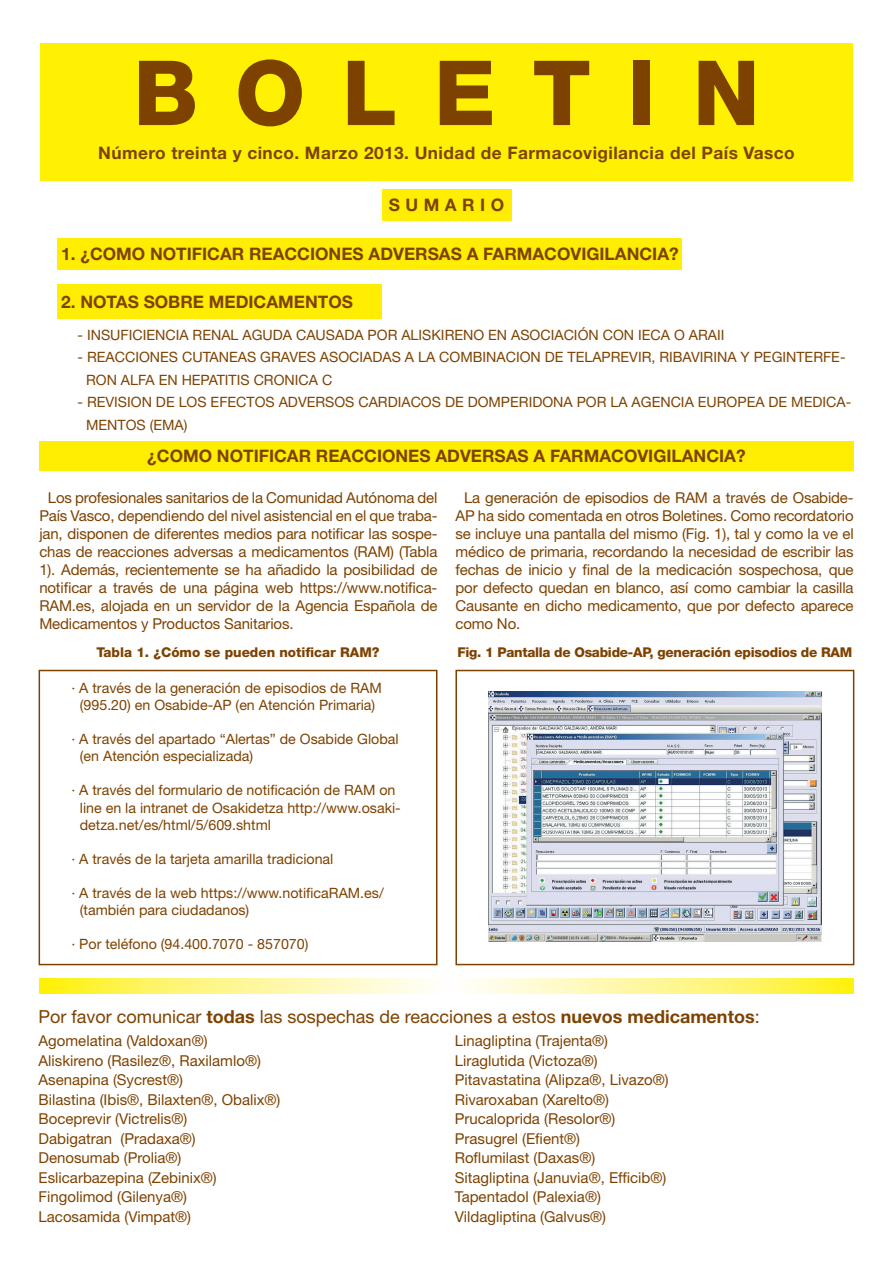
<style>
.page{position:relative;width:893px;height:1263px;background:#fff}
.page>*{position:absolute;margin:0;border:0;box-sizing:border-box;transform-origin:0 0}
.t1{font:800 90px "Helvetica Neue LT Std";letter-spacing:.41em;color:#7e4200}
.t2{font:18px "Helvetica Neue LT Std";color:#7e4200}
.t3{font:700 17.25px "Helvetica Neue LT Std";color:#7e4200}
.t4{font:700 17.25px "Helvetica Neue LT Std";letter-spacing:.025em;color:#7e4200}
.t5{font:700 17.25px "Helvetica Neue LT Std";letter-spacing:.32em;color:#7e4200}
.t6{font:15px/19.5px "Helvetica Neue LT Std";color:#7e4200;text-align:justify}
.t7{font:14.25px/17.1px "Helvetica Neue LT Std";color:#7e4200}
.t8{font:800 13.5px "Helvetica Neue LT Std";letter-spacing:-.02em;color:#7e4200}
.t9{font:800 13.5px "Helvetica Neue LT Std";color:#7e4200}
.s1{font-weight:700}
</style>
<div class="page">
<div style="left:382px;top:189px;width:130px;height:32px;background:#ffee01"></div>
<div style="left:40px;top:43px;width:813px;height:138px;background:#fff101"></div>
<div style="left:57px;top:238px;width:624px;height:32px;background:#ffee01"></div>
<div style="left:57px;top:285px;width:325px;height:34px;background:#ffee01"></div>
<div style="left:39px;top:441px;width:815px;height:30px;background:#ffee01"></div>
<svg style="left:39px;top:978px;width:815px;height:15px;background:#fff792"></svg>
<img style="left:488px;top:692px;width:334px;height:250px">
<div style="left:39px;top:670px;width:398px;height:295px;border:2px solid #7e4200"></div>
<div style="left:455px;top:670px;width:399px;height:295px;border:2px solid #7e4200"></div>
<h1 class="t1" style="left:133px;top:39px;width:628px">BOLETIN</h1>
<p class="t4" style="left:98px;top:142px;width:698px">Número treinta y cinco. Marzo 2013. Unidad de Farmacovigilancia del País Vasco</p>
<p class="t5" style="left:389px;top:194px;width:117px">SUMARIO</p>
<p class="t3" style="left:61px;top:243px;width:619px">1. ¿COMO NOTIFICAR REACCIONES ADVERSAS A FARMACOVIGILANCIA?</p>
<p class="t3" style="left:61px;top:291px;width:293px">2. NOTAS SOBRE MEDICAMENTOS</p>
<p class="t7" style="left:78px;top:326px;width:648px">- INSUFICIENCIA RENAL AGUDA CAUSADA POR ALISKIRENO EN ASOCIACIÓN CON IECA O ARAII</p>
<p class="t7" style="left:86px;top:346px;width:761px;line-height:22.5px;text-indent:-9px">- REACCIONES CUTANEAS GRAVES ASOCIADAS A LA COMBINACION DE TELAPREVIR, RIBAVIRINA Y PEGINTERFE-<br>RON ALFA EN HEPATITIS CRONICA C</p>
<p class="t7" style="left:86px;top:391px;width:767px;line-height:22.5px;text-indent:-9px">- REVISION DE LOS EFECTOS ADVERSOS CARDIACOS DE DOMPERIDONA POR LA AGENCIA EUROPEA DE MEDICA-<br>MENTOS (EMA)</p>
<p class="t3" style="left:147px;top:445px;width:600px">¿COMO NOTIFICAR REACCIONES ADVERSAS A FARMACOVIGILANCIA?</p>
<p class="t6" style="left:39px;top:488px;width:400px;line-height:18px;text-indent:9px">Los profesionales sanitarios de la Comunidad Autónoma del País Vasco, dependiendo del nivel asistencial en el que traba&shy;jan, disponen de diferentes medios para notificar las sospe&shy;chas de reacciones adversas a medicamentos (RAM) (Tabla 1). Además, recientemente se ha añadido la posibilidad de notificar a través de una página web https://www.notifica-RAM.es, alojada en un servidor de la Agencia Española de Medicamentos y Productos Sanitarios.</p>
<p class="t6" style="left:455px;top:488px;width:400px;line-height:18px;text-indent:9px">La generación de episodios de RAM a través de Osabide-AP ha sido comentada en otros Boletines. Como recordatorio se incluye una pantalla del mismo (Fig. 1), tal y como la ve el médico de primaria, recordando la necesidad de escribir las fechas de inicio y final de la medicación sospechosa, que por defecto quedan en blanco, así como cambiar la casilla Causante en dicho medicamento, que por defecto aparece como No.</p>
<p class="t9" style="left:96px;top:644px;width:285px">Tabla 1. ¿Cómo se pueden notificar RAM?</p>
<p class="t8" style="left:458px;top:644px;width:396px">Fig. 1 Pantalla de Osabide-AP, generación episodios de RAM</p>
<p class="t7" style="left:71px;top:679px;width:312px;text-align:center">· A través de la generación de episodios de RAM (995.20) en Osabide-AP (en Atención Primaria)</p>
<p class="t7" style="left:80px;top:730px;width:320px;text-indent:-9px">· A través del apartado “Alertas” de Osabide Global (en Atención especializada)</p>
<p class="t7" style="left:80px;top:782px;width:322px;text-indent:-9px">· A través del formulario de notificación de RAM on line en la intranet de Osakidetza http://www.osaki&shy;detza.net/es/html/5/609.shtml</p>
<p class="t7" style="left:71px;top:850px;width:264px">· A través de la tarjeta amarilla tradicional</p>
<p class="t7" style="left:80px;top:884px;width:305px;text-indent:-9px">· A través de la web https://www.notificaRAM.es/ (también para ciudadanos)</p>
<p class="t7" style="left:71px;top:935px;width:239px">· Por teléfono (94.400.7070 - 857070)</p>
<p class="t2" style="left:39px;top:1006px;width:723px">Por favor comunicar <span class="s1">todas</span> las sospechas de reacciones a estos <span class="s1">nuevos medicamentos</span>:</p>
<p class="t6" style="left:39px;top:1031px;width:243px;text-align:left">Agomelatina (Valdoxan®)<br>Aliskireno (Rasilez®, Raxilamlo®)<br>Asenapina (Sycrest®)<br>Bilastina (Ibis®, Bilaxten®, Obalix®)<br>Boceprevir (Victrelis®)<br>Dabigatran (Pradaxa®)<br>Denosumab (Prolia®)<br>Eslicarbazepina (Zebinix®)<br>Fingolimod (Gilenya®)<br>Lacosamida (Vimpat®)</p>
<p class="t6" style="left:455px;top:1031px;width:215px;text-align:left">Linagliptina (Trajenta®)<br>Liraglutida (Victoza®)<br>Pitavastatina (Alipza®, Livazo®)<br>Rivaroxaban (Xarelto®)<br>Prucaloprida (Resolor®)<br>Prasugrel (Efient®)<br>Roflumilast (Daxas®)<br>Sitagliptina (Januvia®, Efficib®)<br>Tapentadol (Palexia®)<br>Vildagliptina (Galvus®)</p>
</div>
